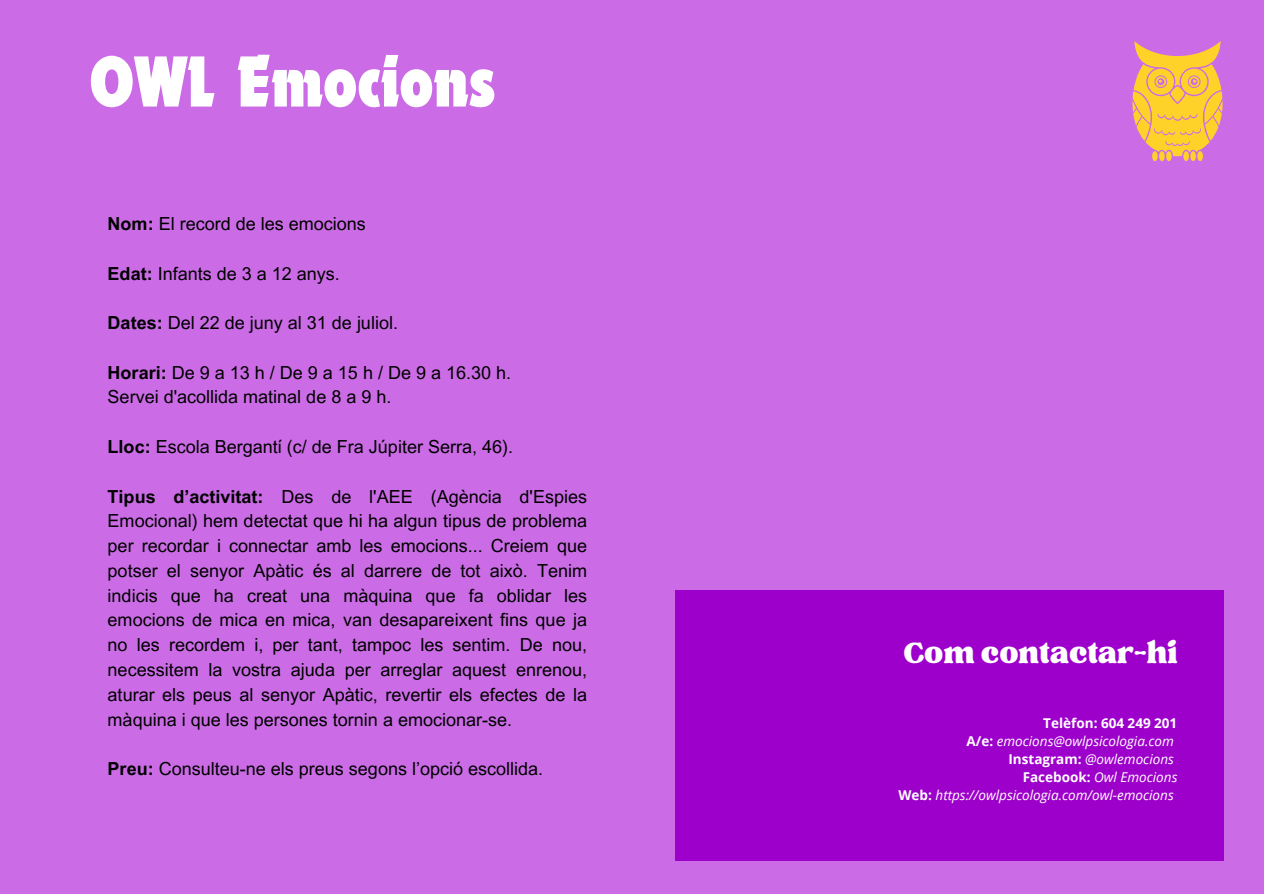
<style>
.page{position:relative;width:1264px;height:894px;background:#fff}
.page>*{position:absolute;margin:0;border:0;box-sizing:border-box;transform-origin:0 0}
.t1{font:700 condensed 75px "Dynamo Com";color:#fff}
.t2{font:40.5px "TAN Tangkiwood Display";color:#fff}
.t3{font:18px/24.8px "Arial MT Pro";color:#000}
.t4{font:italic 13.5px/18px "Open Sans";color:#fff;text-align:right}
.s1{font-weight:700}
.s2{font-weight:700;font-style:normal}
</style>
<div class="page">
<div style="left:0;top:0;width:1263px;height:893px;background:#cb6ce6"></div>
<div style="left:675px;top:589px;width:549px;height:271px;background:#9e00cb"></div>
<svg style="left:1132px;top:41px;width:91px;height:121px"></svg>
<h1 class="t1" style="left:89px;top:38px;width:407px">OWL Emocions</h1>
<p class="t3" style="left:108px;top:213px;width:260px"><span class="s1">Nom:</span> El record de les emocions</p>
<p class="t3" style="left:108px;top:263px;width:234px"><span class="s1">Edat:</span> Infants de 3 a 12 anys.</p>
<p class="t3" style="left:108px;top:312px;width:292px"><span class="s1">Dates:</span> Del 22 de juny al 31 de juliol.</p>
<p class="t3" style="left:108px;top:362px;width:405px"><span class="s1">Horari:</span>De9a13h/De9a15h/De9a16.30h.<br>Servei d'acollida matinal de 8 a 9 h.</p>
<p class="t3" style="left:108px;top:436px;width:407px"><span class="s1">Lloc:</span> Escola Bergantí (c/ de Fra Júpiter Serra, 46).</p>
<p class="t3" style="left:108px;top:486px;width:481px;text-align:justify"><span class="s1">Tipus d’activitat:</span> Des de l'AEE (Agència d'Espies Emocional) hem detectat que hi ha algun tipus de problema per recordar i connectar amb les emocions... Creiem que potser el senyor Apàtic és al darrere de tot això. Tenim indicis que ha creat una màquina que fa oblidar les emocions de mica en mica, van desapareixent fins que ja no les recordem i, per tant, tampoc les sentim. De nou, necessitem la vostra ajuda per arreglar aquest enrenou, aturar els peus al senyor Apàtic, revertir els efectes de la màquina i que les persones tornin a emocionar-se.</p>
<p class="t3" style="left:108px;top:758px;width:437px"><span class="s1">Preu:</span> Consulteu-ne els preus segons l’opció escollida.</p>
<h2 class="t2" style="left:903px;top:637px;width:275px">Comcontactar-hi</h2>
<p class="t4" style="left:898px;top:714px;width:280px"><span class="s2">Telèfon: 604 249 201<br>A/e:</span> emocions@owlpsicologia.com<br><span class="s2">Instagram:</span> @owlemocions<br><span class="s2">Facebook:</span> Owl Emocions<br><span class="s2">Web:</span> https://owlpsicologia.com/owl-emocions</p>
</div>
